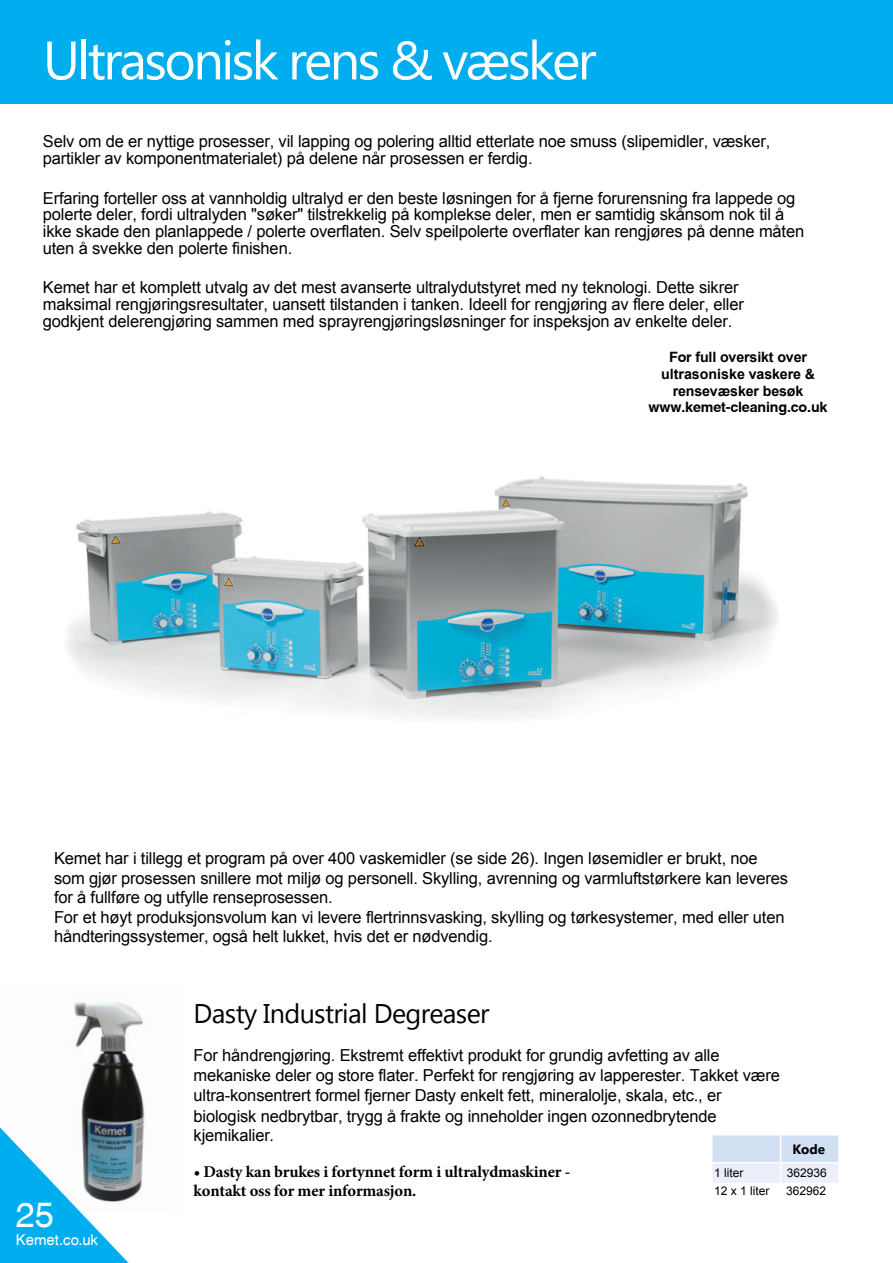
<style>
.page{position:relative;width:893px;height:1263px;background:#fff}
.page>*{position:absolute;margin:0;border:0;box-sizing:border-box;transform-origin:0 0}
.t1{font:54px "Gadugi";letter-spacing:-.05em;color:#fff}
.t2{font:34.5px "Swansea";color:#fff}
.t3{font:27px "Gadugi";letter-spacing:-.025em;color:#000}
.t4{font:16.5px/16.6px "Arial";letter-spacing:-.01em;color:#000}
.t5{font:700 16.5px/19.5px "Minion Pro";letter-spacing:-.01em;color:#000}
.t6{font:15px "Swansea";color:#fff}
.t7{font:700 14.25px/17px "Arial";letter-spacing:-.01em;color:#000;text-align:center}
.t8{font:700 14.25px "Swansea";letter-spacing:-.01em;color:#000}
.t9{font:700 13.5px "Gadugi";color:#000}
.t10{font:12px "Arial";color:#000}
.s1{font-style:inherit}
.s2{font-family:"Swansea"}
.s3{font-family:"Minion Pro"}
</style>
<div class="page">
<img style="left:74px;top:1001px;width:71px;height:198px">
<svg style="left:0;top:1127px;width:129px;height:136px"></svg>
<div style="left:0;top:0;width:893px;height:104px;background:#00aeef"></div>
<svg style="left:712px;top:1135px;width:126px;height:48px;background:#dee7f5"></svg>
<img style="left:67px;top:476px;width:711px;height:244px">
<h1 class="t1" style="left:43px;top:28px;width:555px">Ultrasonisk rens &amp; væsker</h1>
<p class="t4" style="left:43px;top:133px;width:729px">Selv om de er nyttige prosesser, vil lapping og polering alltid etterlate noe smuss (slipemidler, væsker, partikler av komponentmaterialet) på delene når prosessen er ferdig.</p>
<p class="t4" style="left:43px;top:190px;width:763px">Erfaring forteller oss at vannholdig ultralyd er den beste løsningen for å fjerne forurensning fra lappede og polerte deler, fordi ultralyden "søker" tilstrekkelig på komplekse deler, men er samtidig skånsom nok til å ikke skade den planlappede / polerte overflaten. Selv speilpolerte overflater kan rengjøres på denne måten uten å svekke den polerte finishen.</p>
<p class="t4" style="left:43px;top:279px;width:703px">Kemet har et komplett utvalg av det mest avanserte ultralydutstyret med ny teknologi. Dette sikrer maksimal rengjøringsresultater, uansett tilstanden i tanken. Ideell for rengjøring av flere deler, eller <span class="s1">godkjent</span> delerengjøring sammen med sprayrengjøringsløsninger for inspeksjon av enkelte deler.</p>
<p class="t7" style="left:661px;top:348px;width:155px"><span class="s2">For</span> full oversikt over ultrasoniske vaskere <span class="s2">&amp; </span>rense<span class="s1">væsker</span> besøk</p>
<p class="t8" style="left:649px;top:399px;width:180px">www.kemet-cleaning.co.uk</p>
<p class="t4" style="left:54px;top:849px;width:736px;line-height:19.5px">Kemet har <span class="s1">i tillegg</span> et program på over 400 vaskemidler (se side 26). Ingen løsemidler er brukt, noe som gjør prosessen snillere mot miljø og personell. Skylling, avrenning og varmluftstørkere kan leveres for å fullføre og utfylle renseprosessen.<br>For <span class="s1">et</span> høyt produksjonsvolum kan vi levere flertrinnsvasking, skylling og tørkesystemer, med eller uten håndteringssystemer, også helt lukket, hvis det er nødvendig.</p>
<h2 class="t2" style="left:16px;top:1194px;width:40px">25</h2>
<p class="t6" style="left:16px;top:1231px;width:84px">Kemet.co.uk</p>
<h3 class="t3" style="left:194px;top:997px;width:297px">Dasty Industrial Degreaser</h3>
<p class="t4" style="left:194px;top:1045px;width:588px;line-height:20.2px">For håndrengjøring<span class="s1">. E</span>kstremt effektiv<span class="s1">t produkt</span> for grundig avfetting <span class="s1">av al</span>le mekaniske deler <span class="s1">og</span> store flater<span class="s1">. P</span>erfekt for rengjøring av <span class="s1">l</span>apperester. Takket være ultra-konsentrert formel <span class="s1">fjerner</span> Dasty enkelt fett, mineral<span class="s1">ol</span>je, skala, etc.<span class="s1">, e</span>r biologisk nedbrytbar, tryg<span class="s1">g å frakte</span> og inneholder ingen ozonnedbrytende kjemikalier<span class="s3">.</span></p>
<p class="t5" style="left:194px;top:1161px;width:378px">• Dasty kan brukes i fortynnet form i ultralydmaskiner - kontakt oss for mer informasjon.</p>
<p class="t9" style="left:792px;top:1141px;width:34px">Kode</p>
<p class="t10" style="left:714px;top:1164px;width:31px">1 liter</p>
<p class="t10" style="left:787px;top:1164px;width:42px">362936</p>
<p class="t10" style="left:714px;top:1183px;width:57px">12 x 1 liter</p>
<p class="t10" style="left:786px;top:1183px;width:42px">362962</p>
</div>
